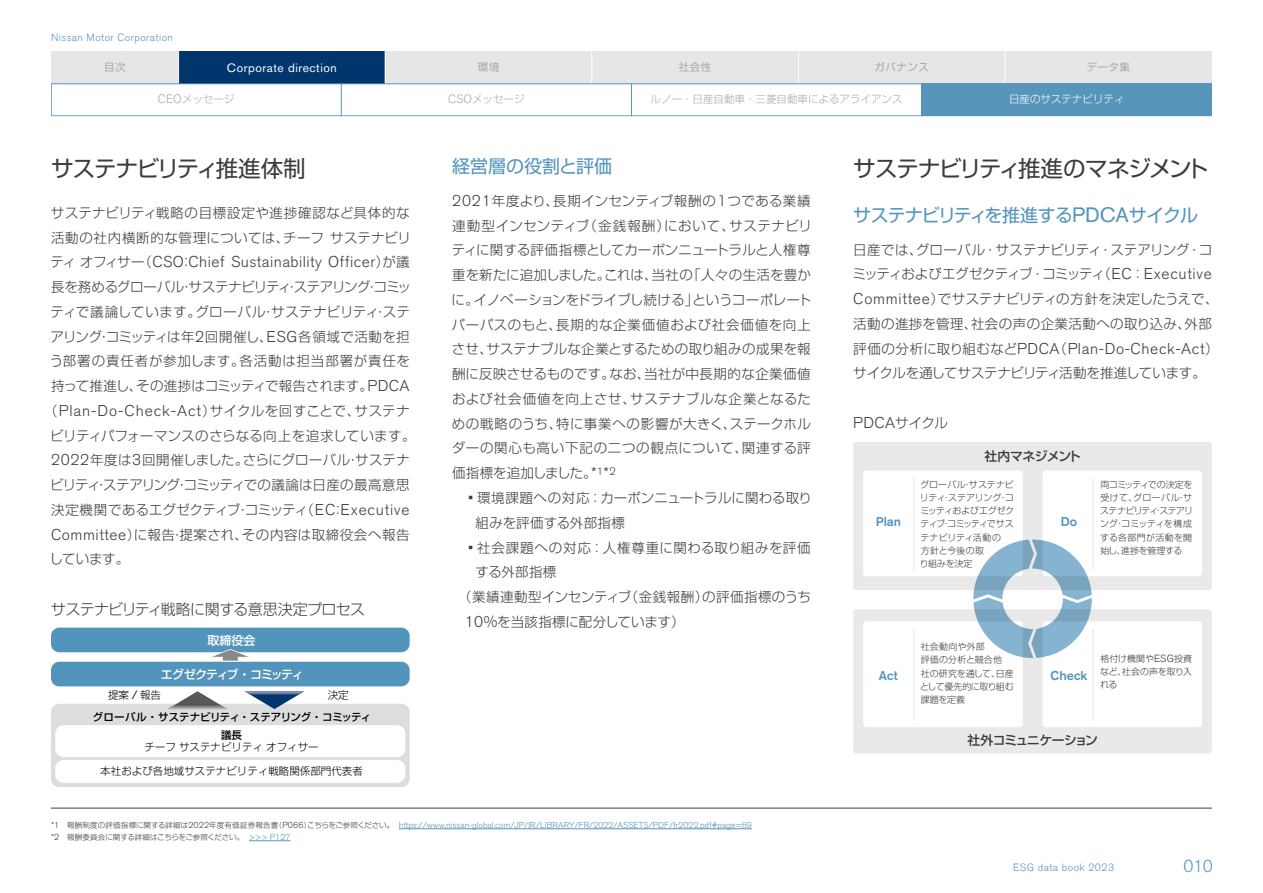
<style>
.page{position:relative;width:1263px;height:893px;background:#fff}
.page>*{position:absolute;margin:0;border:0;box-sizing:border-box;transform-origin:0 0}
.t1{font:22.5px "Shin Go Pro";letter-spacing:-.06em;color:#3c3c3c}
.t2{font:18px "Shin Go Pro";letter-spacing:-.055em;color:#5494bd}
.t3{font:18px "Shin Go Pro";color:#5494bd}
.t4{font:300 17.25px "Nissan Pro";color:#5394bd}
.t5{font:300 15.45px "Nissan Pro";letter-spacing:.03em;color:#3c3c3c}
.t6{font:300 15px "Shin Go Pro";letter-spacing:-.04em;color:#3c3c3c}
.t7{font:300 13.5px/24.8px "Shin Go Pro";letter-spacing:.015em;color:#3c3c3c}
.t8{font:300 13.5px "Shin Go Pro";letter-spacing:-.025em;color:#3c3c3c}
.t9{font:300 13.5px/24.8px "Shin Go Pro";letter-spacing:.045em;color:#3c3c3c}
.t10{font:300 13.5px "Shin Go Pro";letter-spacing:-.015em;color:#3c3c3c}
.t11{font:300 13.5px "Shin Go Pro";letter-spacing:.04em;color:#3c3c3c}
.t12{font:300 13.5px "Shin Go Pro";letter-spacing:-.04em;color:#3c3c3c}
.t13{font:300 13.5px "Shin Go Pro";letter-spacing:-.02em;color:#3c3c3c}
.t14{font:300 13.5px "Shin Go Pro";letter-spacing:.035em;color:#3c3c3c}
.t15{font:300 13.5px "Shin Go Pro";letter-spacing:.065em;color:#3c3c3c}
.t16{font:300 13.5px "Shin Go Pro";letter-spacing:.06em;color:#3c3c3c}
.t17{font:300 13.5px "Shin Go Pro";letter-spacing:-.01em;color:#3c3c3c}
.t18{font:500 12.75px "Shin Go Pro";letter-spacing:-.055em;color:#3e3a39}
.t19{font:500 12.75px "Nissan Pro";color:#5394bd}
.t20{font:12.15px "Nissan Pro";letter-spacing:.045em;color:#fff}
.t21{font:500 12px "Shin Go Pro";letter-spacing:-.11em;color:#fff}
.t22{font:500 12px "Shin Go Pro";letter-spacing:-.065em;color:#fff}
.t23{font:300 10.5px "Shin Go Pro";color:#000}
.t24{font:300 10.5px "Shin Go Pro";color:#aaabab}
.t25{font:300 10.5px "Nissan Pro";letter-spacing:.04em;color:#5795bb}
.t26{font:500 10.5px "Shin Go Pro";letter-spacing:-.01em;color:#000}
.t27{font:10.5px "Shin Go Pro";letter-spacing:.05em;color:#aaabab}
.t28{font:300 10.5px "Shin Go Pro";color:#fff}
.t29{font:300 9px/13.2px "Shin Go Pro";letter-spacing:-.01em;color:#3e3a39}
.t30{font:300 8.7px "Nissan Pro";color:#5795bb}
.t31{font:300 7.5px "Shin Go Pro";letter-spacing:-.015em;color:#3c3c3c}
.s1{font-family:"Nissan Pro";font-size:12.15px}
.s2{font-family:"Shin Go Pro";font-size:13.5px}
.s3{font-family:"Nissan Pro";font-size:15.45px}
.s4{color:#3c3c3c}
.s5{font-family:"Shin Go Pro";font-size:7.5px;color:#3c3c3c}
.s6{font-family:"Nissan Pro";font-size:8.7px}
.s7{font-family:"Nissan Pro";font-size:8.7px;color:#5795bb}
.s8{font-family:"Nissan Pro";font-size:20.7px}
.s9{font-family:"Nissan Pro";font-size:10.35px}
</style>
<div class="page">
<div style="left:51px;top:51px;width:1161px;height:33px;background:#e6e6e6"></div>
<div style="left:179px;top:51px;width:206px;height:33px;background:#00366d"></div>
<hr style="left:178px;top:51px;width:1px;height:33px;background:#fff">
<hr style="left:385px;top:51px;width:1px;height:33px;background:#fff">
<hr style="left:591px;top:51px;width:1px;height:33px;background:#fff">
<hr style="left:798px;top:51px;width:1px;height:33px;background:#fff">
<hr style="left:1004px;top:51px;width:1px;height:33px;background:#fff">
<svg style="left:51px;top:84px;width:870px;height:32px"></svg>
<hr style="left:341px;top:84px;width:1px;height:32px;background:#5795bb">
<hr style="left:631px;top:84px;width:1px;height:32px;background:#5795bb">
<hr style="left:921px;top:84px;width:1px;height:32px;background:#5795bb">
<div style="left:922px;top:84px;width:290px;height:32px;background:#5795bb"></div>
<hr style="left:51px;top:808px;width:1161px;height:1px;background:#3e3a39">
<hr style="left:399px;top:828px;width:353px;height:1px;background:#5795bb">
<hr style="left:249px;top:840px;width:41px;height:1px;background:#5795bb">
<div style="left:51px;top:662px;width:359px;height:24px;background:#5394bd;border-radius:8px"></div>
<div style="left:51px;top:704px;width:359px;height:83px;background:#dcdddd;border-radius:8px"></div>
<div style="left:55px;top:760px;width:350px;height:23px;background:#fff;border-radius:8px"></div>
<div style="left:55px;top:725px;width:350px;height:32px;background:#fff;border-radius:8px"></div>
<div style="left:51px;top:628px;width:359px;height:24px;background:#5394bd;border-radius:8px"></div>
<svg style="left:245px;top:691px;width:59px;height:18px"></svg>
<svg style="left:168px;top:691px;width:59px;height:18px"></svg>
<svg style="left:208px;top:649px;width:44px;height:12px"></svg>
<div style="left:853px;top:609px;width:359px;height:144px;background:#e9e9e9;border-radius:3px"></div>
<div style="left:853px;top:442px;width:359px;height:148px;background:#e9e9e9;border-radius:3px"></div>
<div style="left:863px;top:470px;width:160px;height:106px;background:#fff;border-radius:3px"></div>
<div style="left:1042px;top:470px;width:160px;height:106px;background:#fff;border-radius:3px"></div>
<div style="left:863px;top:621px;width:160px;height:106px;background:#fff;border-radius:3px"></div>
<div style="left:1042px;top:621px;width:160px;height:106px;background:#fff;border-radius:3px"></div>
<hr style="left:913px;top:478px;width:1px;height:92px;background:#e9e9e9">
<hr style="left:1092px;top:478px;width:2px;height:92px;background:#e9e9e9">
<hr style="left:1092px;top:629px;width:2px;height:92px;background:#e9e9e9">
<hr style="left:913px;top:629px;width:1px;height:92px;background:#e9e9e9">
<svg style="left:973px;top:539px;width:119px;height:119px"></svg>
<p class="t25" style="left:51px;top:30px;width:124px">Nissan Motor Corporation</p>
<p class="t27" style="left:104px;top:58px;width:23px">目次</p>
<p class="t20" style="left:227px;top:60px;width:111px">Corporate direction</p>
<p class="t27" style="left:478px;top:58px;width:23px">環境</p>
<p class="t27" style="left:679px;top:58px;width:34px">社会性</p>
<p class="t27" style="left:874px;top:58px;width:56px">ガバナンス</p>
<p class="t27" style="left:1086px;top:58px;width:45px">データ集</p>
<p class="t24" style="left:158px;top:91px;width:78px"><span class="s1">CEO</span>メッセージ</p>
<p class="t24" style="left:448px;top:91px;width:78px"><span class="s1">CSO</span>メッセージ</p>
<p class="t24" style="left:651px;top:91px;width:253px">ルノー・日産自動車・三菱自動車によるアライアンス</p>
<p class="t28" style="left:1009px;top:91px;width:117px">日産のサステナビリティ</p>
<h1 class="t1" style="left:51px;top:150px;width:256px">サステナビリティ推進体制</h1>
<p class="t9" style="left:51px;top:199px;width:361px">サステナビリティ戦略の目標設定や進捗確認など具体的な活動の社内横断的な管理については、チーフサステナビリ</p>
<p class="t5" style="left:51px;top:252px;width:360px"><span class="s2">ティオフィサー（</span>CSO<span class="s2">：</span>Chief Sustainability Officer<span class="s2">）が議</span></p>
<p class="t12" style="left:51px;top:276px;width:362px">長を務めるグローバル・サステナビリティ・ステアリング・コミッ</p>
<p class="t7" style="left:51px;top:298px;width:361px">ティで議論しています。グローバル・サステナビリティ・ステ</p>
<p class="t7" style="left:51px;top:323px;width:360px">アリング・コミッティは年<span class="s3">2</span>回開催し、<span class="s3">ESG</span>各領域で活動を担</p>
<p class="t15" style="left:50px;top:350px;width:362px">う部署の責任者が参加します。各活動は担当部署が責任を</p>
<p class="t13" style="left:51px;top:375px;width:360px">持って推進し、その進捗はコミッティで報告されます。<span class="s3">PDCA</span></p>
<p class="t7" style="left:44px;top:397px;width:367px">（<span class="s3">Plan-Do-Check-Act</span>）サイクルを回すことで、サステナ</p>
<p class="t7" style="left:50px;top:422px;width:367px">ビリティパフォーマンスのさらなる向上を追求しています。</p>
<p class="t7" style="left:51px;top:446px;width:360px"><span class="s3">2022</span>年度は<span class="s3">3</span>回開催しました。さらにグローバル・サステナ</p>
<p class="t8" style="left:50px;top:474px;width:361px">ビリティ・ステアリング・コミッティでの議論は日産の最高意思</p>
<p class="t10" style="left:51px;top:499px;width:360px">決定機関であるエグゼクティブ・コミッティ（<span class="s3">EC</span>：<span class="s3">Executive</span></p>
<p class="t11" style="left:51px;top:523px;width:360px"><span class="s3">Committee</span>）に報告・提案され、その内容は取締役会へ報告</p>
<p class="t7" style="left:49px;top:545px;width:81px">しています。</p>
<p class="t6" style="left:51px;top:597px;width:316px">サステナビリティ戦略に関する意思決定プロセス</p>
<p class="t22" style="left:208px;top:630px;width:49px">取締役会</p>
<p class="t21" style="left:161px;top:665px;width:144px">エグゼクティブ・コミッティ</p>
<p class="t23" style="left:108px;top:686px;width:55px">提案 <span class="s1">/</span> 報告</p>
<p class="t23" style="left:328px;top:686px;width:22px">決定</p>
<p class="t26" style="left:93px;top:708px;width:280px">グローバル・サステナビリティ・ステアリング・コミッティ</p>
<p class="t26" style="left:221px;top:727px;width:22px">議長</p>
<p class="t23" style="left:144px;top:739px;width:176px">チーフサステナビリティオフィサー</p>
<p class="t23" style="left:100px;top:762px;width:264px">本社および各地域サステナビリティ戦略関係部門代表者</p>
<h2 class="t3" style="left:452px;top:152px;width:161px">経営層の役割と評価</h2>
<p class="t7" style="left:452px;top:187px;width:362px;text-align:justify"><span class="s3">2021</span>年度より、長期インセンティブ報酬の１つである業績連動型インセンティブ（金銭報酬）において、サステナビリティに関する評価指標としてカーボンニュートラルと人権尊重を新たに追加しました。これは、当社の「人々の生活を豊かに。イノベーションをドライブし続ける」というコーポレートパーパスのもと、長期的な企業価値および社会価値を向上させ、サステナブルな企業とするための取り組みの成果を報酬に反映させるものです。なお、当社が中長期的な企業価値および社会価値を向上させ、サステナブルな企業となるための戦略のうち、特に事業への影響が大きく、ステークホルダーの関心も高い下記の二つの観点について、関連する評価指標を追加しました。<span class="s3">*</span><sup>1</sup><span class="s3">*</span><sup>2</sup></p>
<p class="t7" style="left:475px;top:484px;width:338px;text-indent:-7px"><span class="s3">•</span> 環境課題への対応：カーボンニュートラルに関わる取り組みを評価する外部指標</p>
<p class="t16" style="left:468px;top:536px;width:344px"><span class="s3">•</span> 社会課題への対応：人権尊重に関わる取り組みを評価</p>
<p class="t7" style="left:475px;top:558px;width:83px">する外部指標</p>
<p class="t14" style="left:458px;top:586px;width:354px">（業績連動型インセンティブ（金銭報酬）の評価指標のうち</p>
<p class="t17" style="left:465px;top:610px;width:221px"><span class="s3">10%</span>を当該指標に配分しています）</p>
<p class="t30" style="left:51px;top:819px;width:702px"><span class="s4">*1</span><span class="s5">　報酬制度の評価指標に関する詳細は</span><span class="s4">2022</span><span class="s5">年度有価証券報告書（</span><span class="s4">P066</span><span class="s5">）こちらをご参照ください。　</span>https://www.nissan-global.com/JP/IR/LIBRARY/FR/2022/ASSETS/PDF/fr2022.pdf#page=69</p>
<p class="t31" style="left:51px;top:831px;width:241px"><span class="s6">*2</span>　報酬委員会に関する詳細はこちらをご参照ください。 <span class="s7">&gt;&gt;&gt; P127</span></p>
<h1 class="t1" style="left:853px;top:150px;width:357px">サステナビリティ推進のマネジメント</h1>
<h2 class="t2" style="left:853px;top:200px;width:346px">サステナビリティを推進する<span class="s8">PDCA</span>サイクル</h2>
<p class="t7" style="left:853px;top:236px;width:367px">日産では、グローバル・サステナビリティ・ステアリング・コミッティおよびエグゼクティブ・コミッティ（<span class="s3">EC</span>：<span class="s3">Executive Committee</span>）でサステナビリティの方針を決定したうえで、活動の進捗を管理、社会の声の企業活動への取り込み、外部</p>
<p class="t5" style="left:853px;top:338px;width:367px"><span class="s2">評価の分析に取り組むなど</span>PDCA<span class="s2">（</span>Plan-Do-Check-Act<span class="s2">）</span></p>
<p class="t8" style="left:853px;top:362px;width:354px">サイクルを通してサステナビリティ活動を推進しています。</p>
<p class="t5" style="left:853px;top:413px;width:96px">PDCA<span class="s2">サイクル</span></p>
<p class="t19" style="left:876px;top:513px;width:27px">Plan</p>
<p class="t18" style="left:984px;top:445px;width:98px">社内マネジメント</p>
<p class="t29" style="left:920px;top:477px;width:96px">グローバル・サステナビリティ・ステアリング・コミッティおよびエグゼクティブ・コミッティでサステナビリティ活動の<br>方針と今後の取<br>り組みを決定</p>
<p class="t19" style="left:1061px;top:513px;width:18px">Do</p>
<p class="t29" style="left:1100px;top:477px;width:95px;text-align:justify">両コミッティでの決定を受けて、グローバル・サステナビリティ・ステアリング・コミッティを構成する各部門が活動を開始し、進捗を管理する</p>
<p class="t19" style="left:879px;top:667px;width:20px">Act</p>
<p class="t29" style="left:920px;top:639px;width:95px">社会動向や外部<br>評価の分析と競合他<br>社の研究を通して、日産として優先的に取り組む課題を定義</p>
<p class="t19" style="left:1050px;top:667px;width:38px">Check</p>
<p class="t29" style="left:1100px;top:651px;width:93px;text-align:justify">格付け機関や<span class="s9">ESG</span>投資など、社会の声を取り入れる</p>
<p class="t18" style="left:967px;top:729px;width:132px">社外コミュニケーション</p>
<p class="t25" style="left:1013px;top:861px;width:103px">ESG data book 2023</p>
<p class="t4" style="left:1183px;top:854px;width:31px">010</p>
</div>
